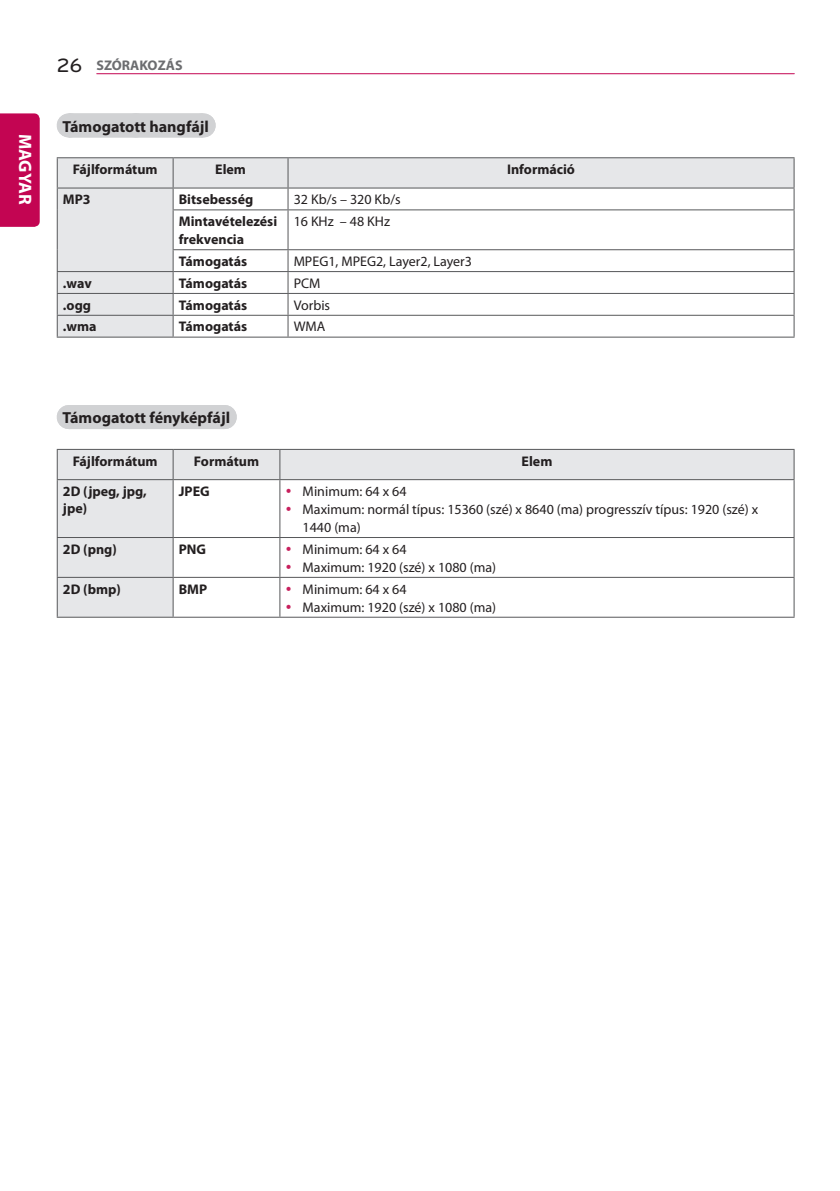
<style>
.page{position:relative;width:840px;height:1191px;background:#fff}
.page>*{position:absolute;margin:0;border:0;box-sizing:border-box;transform-origin:0 0}
.t1{font:500 20px "Bryant LG";color:#231f20}
.t2{font:700 18px "Myriad Pro";letter-spacing:-.005em;color:#fff}
.Title3-N{font:700 16px "Myriad Pro";color:#231f20}
.Body{font:14px/18px "Myriad Pro";color:#231f20}
.Body___T{font:700 14px/18px "Myriad Pro";color:#231f20}
.t3{font:700 14px "Myriad Pro";color:#6c6d70}
</style>
<div class="page">
<hr style="left:97px;top:73px;width:696px;height:1px;background:#c30552">
<div style="left:0;top:113px;width:40px;height:114px;background:#c30552"></div>
<div style="left:69px;top:113px;width:133px;height:24px;background:#d1d2d4"></div>
<svg style="left:202px;top:113px;width:1px;height:24px"></svg>
<div style="left:69px;top:405px;width:155px;height:24px;background:#d1d2d4"></div>
<svg style="left:224px;top:405px;width:1px;height:24px"></svg>
<svg style="left:58px;top:158px;width:735px;height:179px"></svg>
<svg style="left:57px;top:158px;width:1px;height:52px"></svg>
<svg style="left:172px;top:158px;width:1px;height:51px"></svg>
<svg style="left:287px;top:158px;width:1px;height:51px"></svg>
<svg style="left:793px;top:158px;width:1px;height:51px"></svg>
<hr style="left:57px;top:210px;width:1px;height:40px;background:#57585a">
<hr style="left:172px;top:210px;width:1px;height:39px;background:#57585a">
<hr style="left:287px;top:210px;width:1px;height:39px;background:#57585a">
<hr style="left:793px;top:210px;width:1px;height:39px;background:#57585a">
<svg style="left:57px;top:250px;width:1px;height:87px"></svg>
<svg style="left:172px;top:250px;width:1px;height:87px"></svg>
<svg style="left:287px;top:250px;width:1px;height:87px"></svg>
<svg style="left:793px;top:250px;width:1px;height:87px"></svg>
<hr style="left:57px;top:157px;width:116px;height:1px;background:#57585a">
<hr style="left:173px;top:157px;width:115px;height:1px;background:#57585a">
<hr style="left:288px;top:157px;width:506px;height:1px;background:#57585a">
<hr style="left:57px;top:187px;width:116px;height:1px;background:#57585a">
<hr style="left:173px;top:187px;width:115px;height:1px;background:#57585a">
<hr style="left:288px;top:187px;width:506px;height:1px;background:#57585a">
<hr style="left:172px;top:209px;width:116px;height:1px;background:#57585a">
<hr style="left:288px;top:209px;width:506px;height:1px;background:#57585a">
<hr style="left:172px;top:249px;width:116px;height:1px;background:#57585a">
<hr style="left:288px;top:249px;width:506px;height:1px;background:#57585a">
<hr style="left:57px;top:271px;width:116px;height:1px;background:#57585a">
<hr style="left:173px;top:271px;width:115px;height:1px;background:#57585a">
<hr style="left:288px;top:271px;width:506px;height:1px;background:#57585a">
<hr style="left:57px;top:293px;width:116px;height:1px;background:#57585a">
<hr style="left:173px;top:293px;width:115px;height:1px;background:#57585a">
<hr style="left:288px;top:293px;width:506px;height:1px;background:#57585a">
<hr style="left:57px;top:315px;width:116px;height:1px;background:#57585a">
<hr style="left:57px;top:337px;width:116px;height:1px;background:#57585a">
<hr style="left:173px;top:315px;width:115px;height:1px;background:#57585a">
<hr style="left:173px;top:337px;width:115px;height:1px;background:#57585a">
<hr style="left:288px;top:315px;width:506px;height:1px;background:#57585a">
<hr style="left:288px;top:337px;width:506px;height:1px;background:#57585a">
<svg style="left:58px;top:450px;width:735px;height:166px"></svg>
<svg style="left:57px;top:450px;width:1px;height:29px"></svg>
<svg style="left:172px;top:450px;width:1px;height:29px"></svg>
<svg style="left:279px;top:450px;width:1px;height:29px"></svg>
<svg style="left:793px;top:450px;width:1px;height:29px"></svg>
<hr style="left:57px;top:480px;width:1px;height:57px;background:#57585a">
<hr style="left:172px;top:480px;width:1px;height:57px;background:#57585a">
<hr style="left:57px;top:538px;width:1px;height:39px;background:#57585a">
<hr style="left:172px;top:538px;width:1px;height:39px;background:#57585a">
<hr style="left:57px;top:578px;width:1px;height:38px;background:#57585a">
<hr style="left:172px;top:578px;width:1px;height:38px;background:#57585a">
<hr style="left:279px;top:578px;width:1px;height:38px;background:#57585a">
<hr style="left:793px;top:578px;width:1px;height:38px;background:#57585a">
<hr style="left:279px;top:480px;width:1px;height:57px;background:#57585a">
<hr style="left:793px;top:480px;width:1px;height:57px;background:#57585a">
<hr style="left:279px;top:538px;width:1px;height:39px;background:#57585a">
<hr style="left:793px;top:538px;width:1px;height:39px;background:#57585a">
<hr style="left:57px;top:449px;width:116px;height:1px;background:#57585a">
<hr style="left:173px;top:449px;width:107px;height:1px;background:#57585a">
<hr style="left:280px;top:449px;width:514px;height:1px;background:#57585a">
<hr style="left:57px;top:479px;width:116px;height:1px;background:#57585a">
<hr style="left:173px;top:479px;width:107px;height:1px;background:#57585a">
<hr style="left:280px;top:479px;width:514px;height:1px;background:#57585a">
<hr style="left:57px;top:537px;width:116px;height:1px;background:#57585a">
<hr style="left:173px;top:537px;width:107px;height:1px;background:#57585a">
<hr style="left:280px;top:537px;width:514px;height:1px;background:#57585a">
<hr style="left:57px;top:577px;width:116px;height:1px;background:#57585a">
<hr style="left:57px;top:616px;width:116px;height:1px;background:#57585a">
<hr style="left:173px;top:577px;width:107px;height:1px;background:#57585a">
<hr style="left:173px;top:616px;width:107px;height:1px;background:#57585a">
<hr style="left:280px;top:577px;width:514px;height:1px;background:#57585a">
<hr style="left:280px;top:616px;width:514px;height:1px;background:#57585a">
<svg style="left:286px;top:488px;width:4px;height:5px"></svg>
<svg style="left:286px;top:506px;width:4px;height:5px"></svg>
<svg style="left:286px;top:546px;width:4px;height:4px"></svg>
<svg style="left:286px;top:564px;width:4px;height:4px"></svg>
<svg style="left:286px;top:586px;width:4px;height:4px"></svg>
<svg style="left:286px;top:604px;width:4px;height:4px"></svg>
<p class="t2" style="left:37px;top:134px;width:72px;rotate:90deg">MAGYAR</p>
<h1 class="t1" style="left:57px;top:53px;width:27px">26</h1>
<p class="t3" style="left:96px;top:57px;width:88px">SZÓRAKOZÁS</p>
<p class="Title3-N" style="left:62px;top:116px;width:148px">Támogatott hangfájl</p>
<p class="Body___T" style="left:73px;top:160px;width:86px">Fájlformátum</p>
<p class="Body___T" style="left:215px;top:160px;width:32px">Elem</p>
<p class="Body___T" style="left:506px;top:160px;width:69px">Információ</p>
<p class="Body___T" style="left:63px;top:190px;width:29px">MP3</p>
<p class="Body___T" style="left:179px;top:190px;width:76px">Bitsebesség</p>
<p class="Body" style="left:293px;top:190px;width:108px">32 Kb/s – 320 Kb/s</p>
<p class="Body___T" style="left:179px;top:212px;width:100px">Mintavételezési frekvencia</p>
<p class="Body" style="left:293px;top:212px;width:98px">16 KHz – 48 KHz</p>
<p class="Body___T" style="left:179px;top:252px;width:70px">Támogatás</p>
<p class="Body" style="left:293px;top:252px;width:180px">MPEG1, MPEG2, Layer2, Layer3</p>
<p class="Body___T" style="left:63px;top:273px;width:30px">.wav</p>
<p class="Body___T" style="left:179px;top:273px;width:70px">Támogatás</p>
<p class="Body" style="left:293px;top:274px;width:28px">PCM</p>
<p class="Body___T" style="left:63px;top:295px;width:30px">.ogg</p>
<p class="Body___T" style="left:179px;top:295px;width:70px">Támogatás</p>
<p class="Body" style="left:293px;top:296px;width:38px">Vorbis</p>
<p class="Body___T" style="left:63px;top:317px;width:35px">.wma</p>
<p class="Body___T" style="left:179px;top:317px;width:70px">Támogatás</p>
<p class="Body" style="left:293px;top:317px;width:33px">WMA</p>
<p class="Title3-N" style="left:62px;top:407px;width:169px">Támogatott fényképfájl</p>
<p class="Body___T" style="left:73px;top:451px;width:86px">Fájlformátum</p>
<p class="Body___T" style="left:194px;top:451px;width:67px">Formátum</p>
<p class="Body___T" style="left:521px;top:451px;width:32px">Elem</p>
<p class="Body___T" style="left:63px;top:482px;width:85px;line-height:16.8px">2D (jpeg, jpg, jpe)</p>
<p class="Body___T" style="left:179px;top:481px;width:32px">JPEG</p>
<p class="Body" style="left:302px;top:482px;width:105px">Minimum: 64 x 64</p>
<p class="Body" style="left:302px;top:500px;width:457px">Maximum: normál típus: 15360 (szé) x 8640 (ma) progresszív típus: 1920 (szé) x<br>1440 (ma)</p>
<p class="Body___T" style="left:63px;top:539px;width:55px">2D (png)</p>
<p class="Body___T" style="left:179px;top:539px;width:29px">PNG</p>
<p class="Body" style="left:302px;top:540px;width:105px">Minimum: 64 x 64</p>
<p class="Body" style="left:302px;top:558px;width:195px">Maximum: 1920 (szé) x 1080 (ma)</p>
<p class="Body___T" style="left:63px;top:579px;width:59px">2D (bmp)</p>
<p class="Body___T" style="left:179px;top:579px;width:30px">BMP</p>
<p class="Body" style="left:302px;top:579px;width:105px">Minimum: 64 x 64</p>
<p class="Body" style="left:302px;top:597px;width:195px">Maximum: 1920 (szé) x 1080 (ma)</p>
</div>
